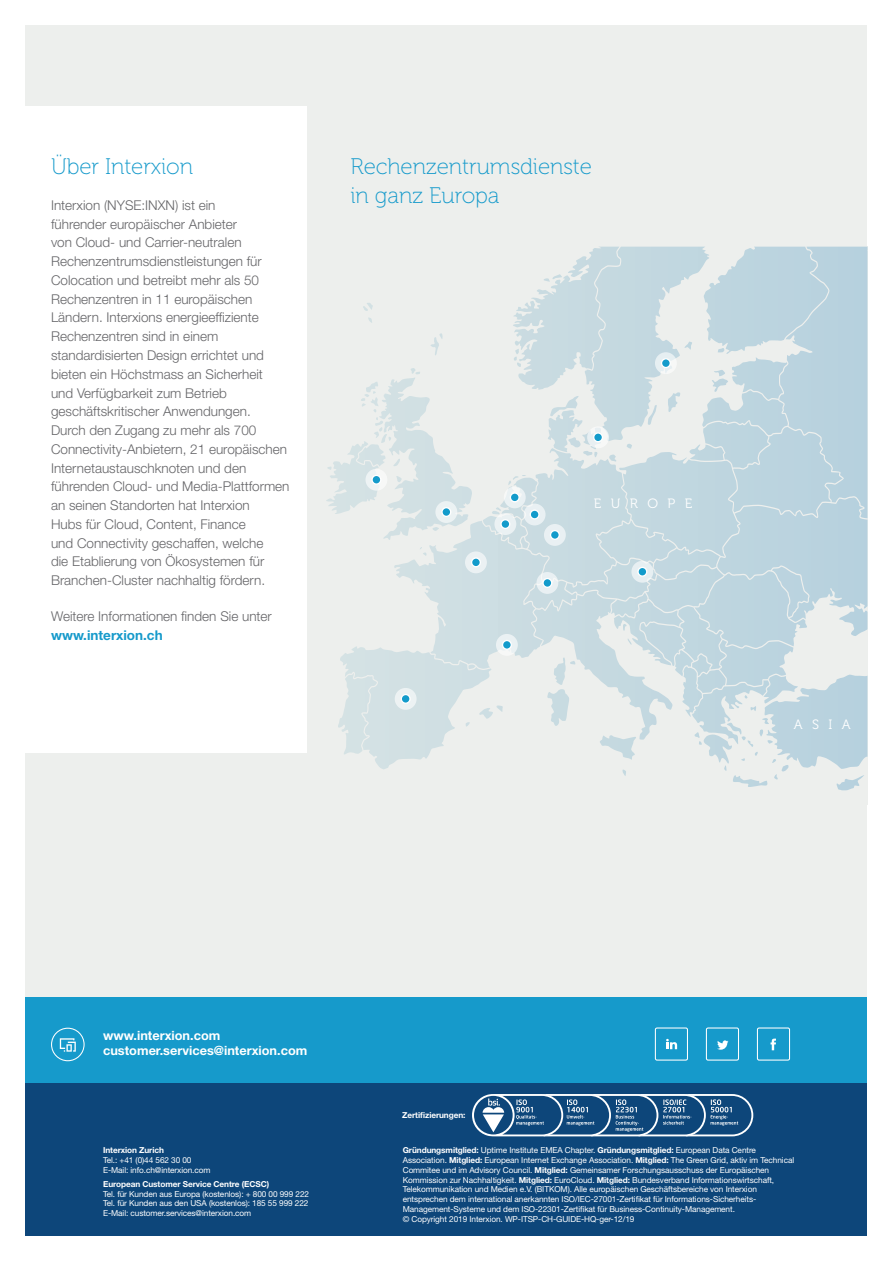
<style>
.page{position:relative;width:893px;height:1263px;background:#fff}
.page>*{position:absolute;margin:0;border:0;box-sizing:border-box;transform-origin:0 0}
.Subhead_1__Blue{font:22.5px/28.5px "Museo 100";letter-spacing:-.005em;color:#169acb}
.Text__Grey{font:300 13.5px/18.8px "Helvetica Neue LT Std";color:#656568}
.t1{font:13.5px "Museo 300";letter-spacing:.7em;color:#fff}
.t2{font:700 12.75px "Helvetica Neue LT Std";color:#fff}
.t3{font:8.25px/9.8px "Helvetica Neue LT Std";letter-spacing:-.01em;color:#fff}
.t4{font:700 8.25px "Helvetica Neue LT Std";letter-spacing:-.01em;color:#fff}
.s1{font-weight:700;color:#169acb}
.s2{font-weight:700}
</style>
<div class="page">
<div style="left:26px;top:26px;width:841px;height:1024px;background:#edefed"></div>
<svg style="left:338px;top:522px;width:139px;height:247px"></svg>
<svg style="left:363px;top:303px;width:10px;height:20px"></svg>
<svg style="left:326px;top:333px;width:117px;height:181px"></svg>
<svg style="left:483px;top:247px;width:384px;height:543px"></svg>
<div style="left:504px;top:486px;width:22px;height:22px;background:linear-gradient(to right,#eff4f5,#e9f0f2);border-radius:50%"></div>
<div style="left:510px;top:492px;width:10px;height:10px;background:#139bcb;border:1px solid #fff;border-radius:50%"></div>
<div style="left:365px;top:469px;width:22px;height:22px;background:#edf3f4;border-radius:50%"></div>
<div style="left:371px;top:475px;width:10px;height:10px;background:#139bcb;border:1px solid #fff;border-radius:50%"></div>
<div style="left:435px;top:501px;width:22px;height:22px;background:#ebf2f3;border-radius:50%"></div>
<div style="left:441px;top:507px;width:10px;height:10px;background:#139bcb;border:1px solid #fff;border-radius:50%"></div>
<div style="left:494px;top:513px;width:22px;height:22px;background:#eaf1f3;border-radius:50%"></div>
<svg style="left:500px;top:519px;width:10px;height:10px"></svg>
<div style="left:465px;top:551px;width:22px;height:22px;background:#ebf1f3;border-radius:50%"></div>
<svg style="left:471px;top:557px;width:10px;height:10px"></svg>
<div style="left:524px;top:504px;width:22px;height:21px;background:#e9f0f3;border-radius:50%"></div>
<svg style="left:530px;top:509px;width:10px;height:11px"></svg>
<div style="left:587px;top:426px;width:22px;height:22px;background:#f2f5f5;border-radius:50%"></div>
<div style="left:593px;top:432px;width:10px;height:10px;background:#139bcb;border:1px solid #fff;border-radius:50%"></div>
<div style="left:544px;top:524px;width:22px;height:22px;background:#e9f0f3;border-radius:50%"></div>
<div style="left:550px;top:530px;width:10px;height:10px;background:#139bcb;border:1px solid #fff;border-radius:50%"></div>
<div style="left:536px;top:572px;width:22px;height:22px;background:linear-gradient(to bottom,#ebf1f3,#e9f0f3);border-radius:50%"></div>
<svg style="left:542px;top:578px;width:10px;height:10px"></svg>
<div style="left:631px;top:561px;width:22px;height:22px;background:linear-gradient(to right,#e5eef1,#e8eff2);border-radius:50%"></div>
<div style="left:637px;top:567px;width:10px;height:10px;background:#139bcb;border:1px solid #fff;border-radius:50%"></div>
<div style="left:496px;top:634px;width:22px;height:22px;background:linear-gradient(to right,#f0f4f5,#eaf1f2);border-radius:50%"></div>
<div style="left:502px;top:640px;width:10px;height:10px;background:#139bcb;border:1px solid #fff;border-radius:50%"></div>
<div style="left:395px;top:688px;width:22px;height:22px;background:#ecf2f3;border-radius:50%"></div>
<div style="left:401px;top:694px;width:10px;height:10px;background:#139bcb;border:1px solid #fff;border-radius:50%"></div>
<div style="left:655px;top:352px;width:22px;height:22px;background:linear-gradient(to right,#e3edf1,#f2f5f5);border-radius:50%"></div>
<div style="left:661px;top:358px;width:10px;height:10px;background:#139bcb;border:1px solid #fff;border-radius:50%"></div>
<div style="left:0;top:106px;width:306px;height:647px;background:#fff"></div>
<div style="left:26px;top:1080px;width:841px;height:156px;background:#0d467a"></div>
<div style="left:26px;top:998px;width:841px;height:85px;background:#169acb"></div>
<svg style="left:60px;top:1038px;width:16px;height:14px"></svg>
<div style="left:51px;top:1028px;width:34px;height:33px;border:1px solid #fff;border-radius:50%"></div>
<svg style="left:666px;top:1039px;width:11px;height:10px"></svg>
<div style="left:655px;top:1027px;width:33px;height:33px;border:1px solid #fff;border-radius:2px"></div>
<svg style="left:717px;top:1040px;width:11px;height:10px"></svg>
<div style="left:706px;top:1027px;width:33px;height:33px;border:1px solid #fff;border-radius:2px"></div>
<svg style="left:770px;top:1039px;width:6px;height:11px"></svg>
<div style="left:757px;top:1027px;width:33px;height:33px;border:1px solid #fff;border-radius:2px"></div>
<svg style="left:472px;top:1094px;width:281px;height:42px"></svg>
<p class="Subhead_1__Blue" style="left:51px;top:153px;width:144px">Über Interxion</p>
<p class="Text__Grey" style="left:51px;top:195px;width:240px">Interxion (NYSE:INXN) ist ein<br>führender europäischer Anbieter<br>von Cloud- und Carrier-neutralen Rechenzentrumsdienstleistungen für Colocation und betreibt mehr als 50<br>Rechenzentren in 11 europäischen Ländern. Interxions energieeffiziente Rechenzentren sind in einem standardisierten Design errichtet und bieten ein Höchstmass an Sicherheit<br>und Verfügbarkeit zum Betrieb geschäftskritischer Anwendungen.<br>Durch den Zugang zu mehr als 700<br>Connectivity-Anbietern, 21 europäischen Internetaustauschknoten und den führenden Cloud- und Media-Plattformen an seinen Standorten hat Interxion<br>Hubs für Cloud, Content, Finance<br>und Connectivity geschaffen, welche<br>die Etablierung von Ökosystemen für Branchen-Cluster nachhaltig fördern.</p>
<p class="Text__Grey" style="left:51px;top:606px;width:222px">Weitere Informationen finden Sie unter <span class="s1">www.interxion.ch</span></p>
<p class="Subhead_1__Blue" style="left:351px;top:153px;width:243px">Rechenzentrumsdienste in ganz Europa</p>
<p class="t1" style="left:594px;top:496px;width:100px">EUROPE</p>
<p class="t1" style="left:794px;top:717px;width:59px">ASIA</p>
<p class="t2" style="left:103px;top:1028px;width:119px">www.interxion.com</p>
<p class="t2" style="left:103px;top:1043px;width:206px">customer.services@interxion.com</p>
<p class="t4" style="left:103px;top:1145px;width:62px">Interxion Zurich</p>
<p class="t3" style="left:103px;top:1155px;width:90px">Tel.: +41 (0)44 562 30 00</p>
<p class="t3" style="left:103px;top:1165px;width:109px">E-Mail: info.ch@interxion.com</p>
<p class="t4" style="left:103px;top:1179px;width:168px">European Customer Service Centre (ECSC)</p>
<p class="t3" style="left:103px;top:1188px;width:207px">Tel. für Kunden aus Europa (kostenlos): + 800 00 999 222<br>Tel. für Kunden aus den USA (kostenlos): 185 55 999 222</p>
<p class="t3" style="left:103px;top:1208px;width:150px">E-Mail: customer.services@interxion.com</p>
<p class="t4" style="left:402px;top:1110px;width:65px">Zertifizierungen:</p>
<p class="t3" style="left:403px;top:1145px;width:393px"><span class="s2">Gründungsmitglied:</span> Uptime Institute EMEA Chapter. <span class="s2">Gründungsmitglied:</span> European Data Centre Association. <span class="s2">Mitglied:</span> European Internet Exchange Association. <span class="s2">Mitglied:</span> The Green Grid, aktiv im Technical Commitee und im Advisory Council. <span class="s2">Mitglied:</span> Gemeinsamer Forschungsausschuss der Europäischen Kommission zur Nachhaltigkeit. <span class="s2">Mitglied:</span> EuroCloud. <span class="s2">Mitglied:</span> Bundesverband Informationswirtschaft, Telekommunikation und Medien e.V. (BITKOM). Alle europäischen Geschäftsbereiche von Interxion entsprechen dem international anerkannten ISO/IEC-27001-Zertifikat für Informations-Sicherheits-Management-Systeme und dem ISO-22301-Zertifikat für Business-Continuity-Management.<br>© Copyright 2019 Interxion. WP-ITSP-CH-GUIDE-HQ-ger-12/19</p>
</div>
